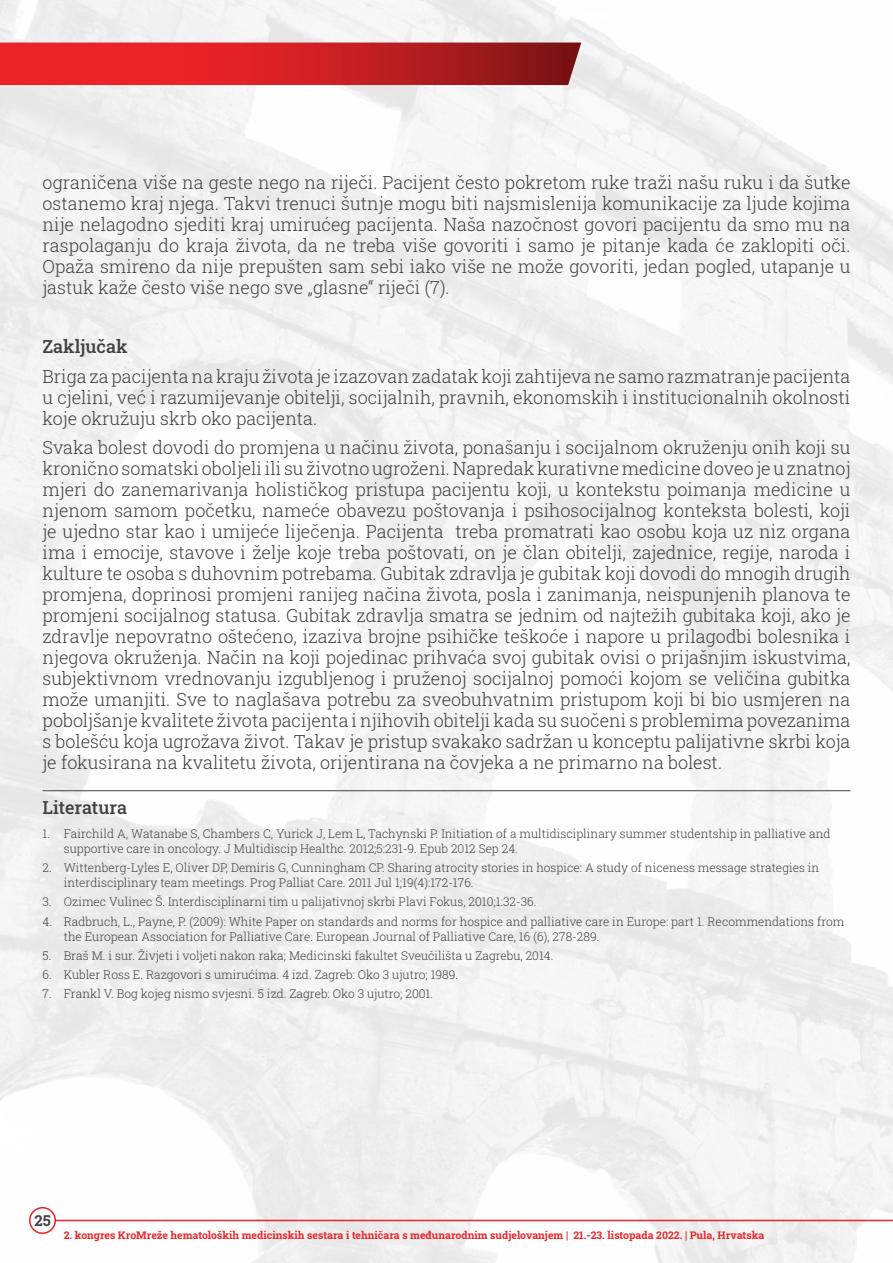
<style>
.page{position:relative;width:893px;height:1263px;background:#fff}
.page>*{position:absolute;margin:0;border:0;box-sizing:border-box;transform-origin:0 0}
.t1{font:300 18px/21px "Roboto Slab";color:#414042;text-align:justify}
.t2{font:500 18px "Roboto Slab";color:#414042}
.t3{font:700 15px "Roboto Slab";color:#414042}
.t4{font:300 12px/15px "Roboto Slab";color:#414042}
.t5{font:700 10.5px "Roboto Slab";color:#e92529}
</style>
<div class="page">
<img style="left:0;top:0;width:893px;height:1263px">
<svg style="left:0;top:43px;width:581px;height:42px;background:#c92024"></svg>
<hr style="left:55px;top:1220px;width:838px;height:1px;background:#e92529">
<div style="left:29px;top:1207px;width:27px;height:27px;border:2px solid #e92529;border-radius:50%"></div>
<hr style="left:43px;top:790px;width:807px;height:1px;background:#414042">
<p class="t1" style="left:43px;top:171px;width:809px">ograničena više na geste nego na riječi. Pacijent često pokretom ruke traži našu ruku i da šutke ostanemo kraj njega. Takvi trenuci šutnje mogu biti najsmislenija komunikacije za ljude kojima nije nelagodno sjediti kraj umirućeg pacijenta. Naša nazočnost govori pacijentu da smo mu na raspolaganju do kraja života, da ne treba više govoriti i samo je pitanje kada će zaklopiti oči.<br>Opaža smireno da nije prepušten sam sebi iako više ne može govoriti, jedan pogled, utapanje u jastuk kaže često više nego sve „glasne“ riječi (7).</p>
<p class="t2" style="left:43px;top:334px;width:87px">Zaključak</p>
<p class="t1" style="left:43px;top:365px;width:809px">Briga za pacijenta na kraju života je izazovan zadatak koji zahtijeva ne samo razmatranje pacijenta u cjelini, već i razumijevanje obitelji, socijalnih, pravnih, ekonomskih i institucionalnih okolnosti koje okružuju skrb oko pacijenta.</p>
<p class="t1" style="left:43px;top:436px;width:809px">Svaka bolest dovodi do promjena u načinu života, ponašanju i socijalnom okruženju onih koji su kronično somatski oboljeli ili su životno ugroženi. Napredak kurativne medicine doveo je u znatnoj mjeri do zanemarivanja holističkog pristupa pacijentu koji, u kontekstu poimanja medicine u njenom samom početku, nameće obavezu poštovanja i psihosocijalnog konteksta bolesti, koji je ujedno star kao i umijeće liječenja. Pacijenta treba promatrati kao osobu koja uz niz organa ima i emocije, stavove i želje koje treba poštovati, on je član obitelji, zajednice, regije, naroda i kulture te osoba s duhovnim potrebama. Gubitak zdravlja je gubitak koji dovodi do mnogih drugih promjena, doprinosi promjeni ranijeg načina života, posla i zanimanja, neispunjenih planova te promjeni socijalnog statusa. Gubitak zdravlja smatra se jednim od najtežih gubitaka koji, ako je zdravlje nepovratno oštećeno, izaziva brojne psihičke teškoće i napore u prilagodbi bolesnika i njegova okruženja. Način na koji pojedinac prihvaća svoj gubitak ovisi o prijašnjim iskustvima, subjektivnom vrednovanju izgubljenog i pruženoj socijalnoj pomoći kojom se veličina gubitka može umanjiti. Sve to naglašava potrebu za sveobuhvatnim pristupom koji bi bio usmjeren na poboljšanje kvalitete života pacijenta i njihovih obitelji kada su suočeni s problemima povezanima s bolešću koja ugrožava život. Takav je pristup svakako sadržan u konceptu palijativne skrbi koja je fokusirana na kvalitetu života, orijentirana na čovjeka a ne primarno na bolest.</p>
<p class="t2" style="left:43px;top:795px;width:86px">Literatura</p>
<p class="t4" style="left:64px;top:826px;width:768px;text-indent:-21px">1. Fairchild A, Watanabe S, Chambers C, Yurick J, Lem L, Tachynski P. Initiation of a multidisciplinary summer studentship in palliative and supportive care in oncology. J Multidiscip Healthc. 2012;5:231-9. Epub 2012 Sep 24.</p>
<p class="t4" style="left:64px;top:860px;width:757px;text-indent:-21px">2. Wittenberg-Lyles E, Oliver DP, Demiris G, Cunningham CP. Sharing atrocity stories in hospice: A study of niceness message strategies in interdisciplinary team meetings. Prog Palliat Care. 2011 Jul 1;19(4):172-176.</p>
<p class="t4" style="left:43px;top:894px;width:495px">3. Ozimec Vulinec Š. Interdisciplinarni tim u palijativnoj skrbi Plavi Fokus, 2010;1:32-36.</p>
<p class="t4" style="left:64px;top:913px;width:782px;text-indent:-21px">4. Radbruch, L., Payne, P. (2009): White Paper on standards and norms for hospice and palliative care in Europe: part 1. Recommendations from the European Association for Palliative Care. European Journal of Palliative Care, 16 (6), 278-289.</p>
<p class="t4" style="left:43px;top:948px;width:513px">5. Braš M. i sur. Živjeti i voljeti nakon raka; Medicinski fakultet Sveučilišta u Zagrebu, 2014.</p>
<p class="t4" style="left:43px;top:967px;width:417px">6. Kubler Ross E. Razgovori s umirućima. 4 izd. Zagreb: Oko 3 ujutro; 1989.</p>
<p class="t4" style="left:43px;top:986px;width:392px">7. Frankl V. Bog kojeg nismo svjesni. 5 izd. Zagreb: Oko 3 ujutro; 2001.</p>
<p class="t3" style="left:34px;top:1210px;width:18px">25</p>
<p class="t5" style="left:64px;top:1228px;width:702px">2. kongres KroMreže hematoloških medicinskih sestara i tehničara s međunarodnim sudjelovanjem | 21.-23. listopada 2022. | Pula, Hrvatska</p>
</div>
